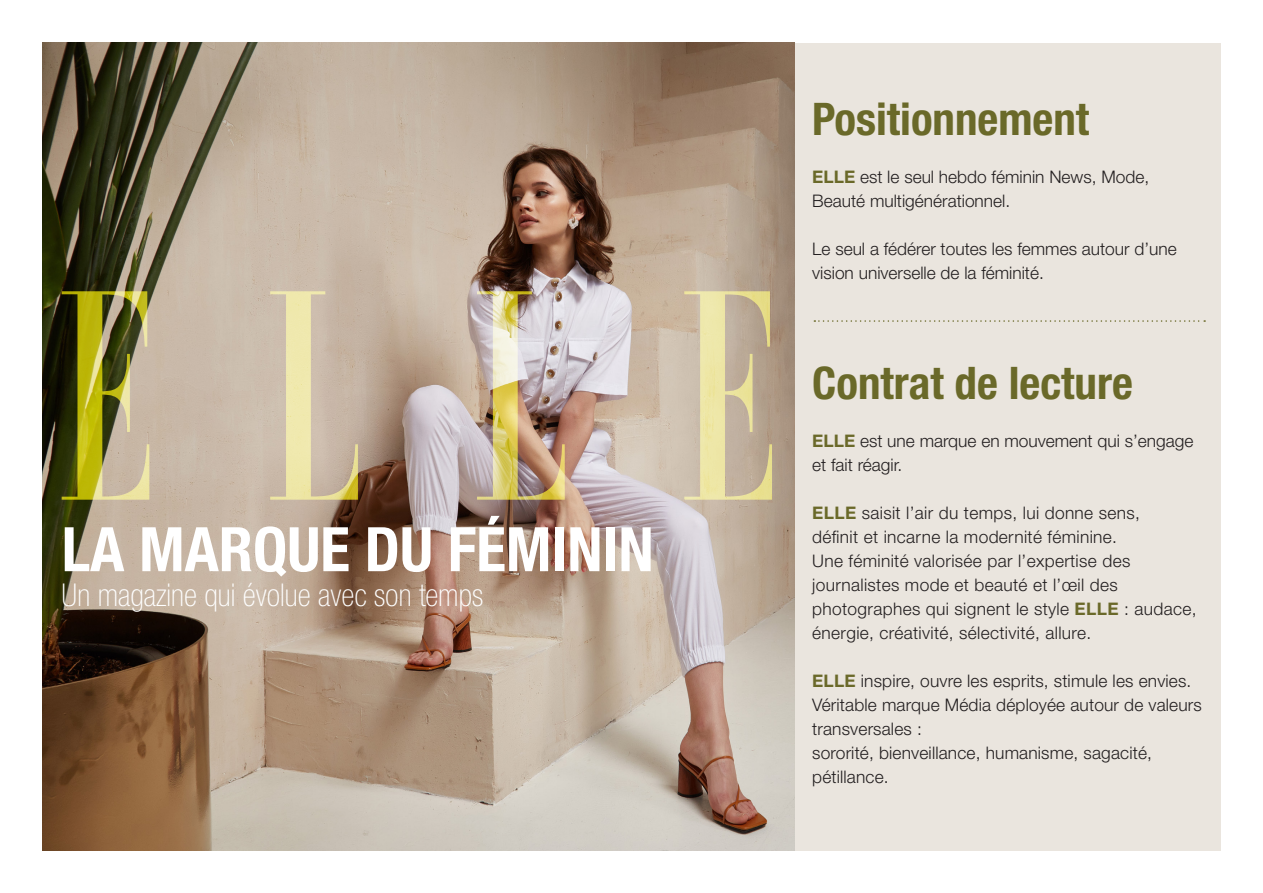
<style>
.page{position:relative;width:1263px;height:893px;background:#fff}
.page>*{position:absolute;margin:0;border:0;box-sizing:border-box;transform-origin:0 0}
.t1{font:700 condensed 61.5px "Helvetica Neue LT Std";color:#fff}
.t2{font:700 condensed 45px "Helvetica Neue LT Std";color:#6a6929}
.t3{font:100 condensed 31.5px "Helvetica Neue LT Std";color:#fff}
.t4{font:300 17.4px/24px "Helvetica Neue LT Std";letter-spacing:.01em;color:#231f20}
.s1{font-weight:700;color:#6a6929}
</style>
<div class="page">
<div style="left:521px;top:43px;width:699px;height:807px;background:#eae5de"></div>
<img style="left:43px;top:43px;width:752px;height:807px">
<svg style="left:62px;top:291px;width:87px;height:209px;background:#928d43"></svg>
<svg style="left:270px;top:291px;width:88px;height:209px;background:#d5c7a7"></svg>
<img style="left:477px;top:291px;width:88px;height:209px">
<svg style="left:684px;top:291px;width:88px;height:209px;background:#d1c59f"></svg>
<svg style="left:814px;top:320px;width:391px;height:2px"></svg>
<p class="t1" style="left:62px;top:512px;width:593px">LA MARQUE DU FÉMININ</p>
<p class="t3" style="left:62px;top:577px;width:423px">Un magazine qui évolue avec son temps</p>
<p class="t2" style="left:812px;top:92px;width:278px">Positionnement</p>
<p class="t4" style="left:812px;top:164px;width:338px"><span class="s1">ELLE</span> est le seul hebdo féminin News, Mode,</p>
<p class="t4" style="left:812px;top:188px;width:200px">Beauté multigénérationnel.</p>
<p class="t4" style="left:812px;top:236px;width:366px">Le seul a fédérer toutes les femmes autour d’une vision universelle de la féminité.</p>
<p class="t2" style="left:812px;top:356px;width:322px">Contrat de lecture</p>
<p class="t4" style="left:812px;top:428px;width:383px"><span class="s1">ELLE</span> est une marque en mouvement qui s’engage</p>
<p class="t4" style="left:812px;top:452px;width:92px">et fait réagir.</p>
<p class="t4" style="left:812px;top:500px;width:329px"><span class="s1">ELLE</span> saisit l’air du temps, lui donne sens,</p>
<p class="t4" style="left:812px;top:524px;width:306px">définit et incarne la modernité féminine.</p>
<p class="t4" style="left:812px;top:548px;width:386px">Une féminité valorisée par l’expertise des journalistes mode et beauté et l’œil des photographes qui signent le style <span class="s1">ELLE</span> : audace, énergie, créativité, sélectivité, allure.</p>
<p class="t4" style="left:812px;top:668px;width:381px"><span class="s1">ELLE</span> inspire, ouvre les esprits, stimule les envies.</p>
<p class="t4" style="left:812px;top:692px;width:391px">Véritable marque Média déployée autour de valeurs transversales :</p>
<p class="t4" style="left:812px;top:740px;width:341px">sororité, bienveillance, humanisme, sagacité, pétillance.</p>
</div>
